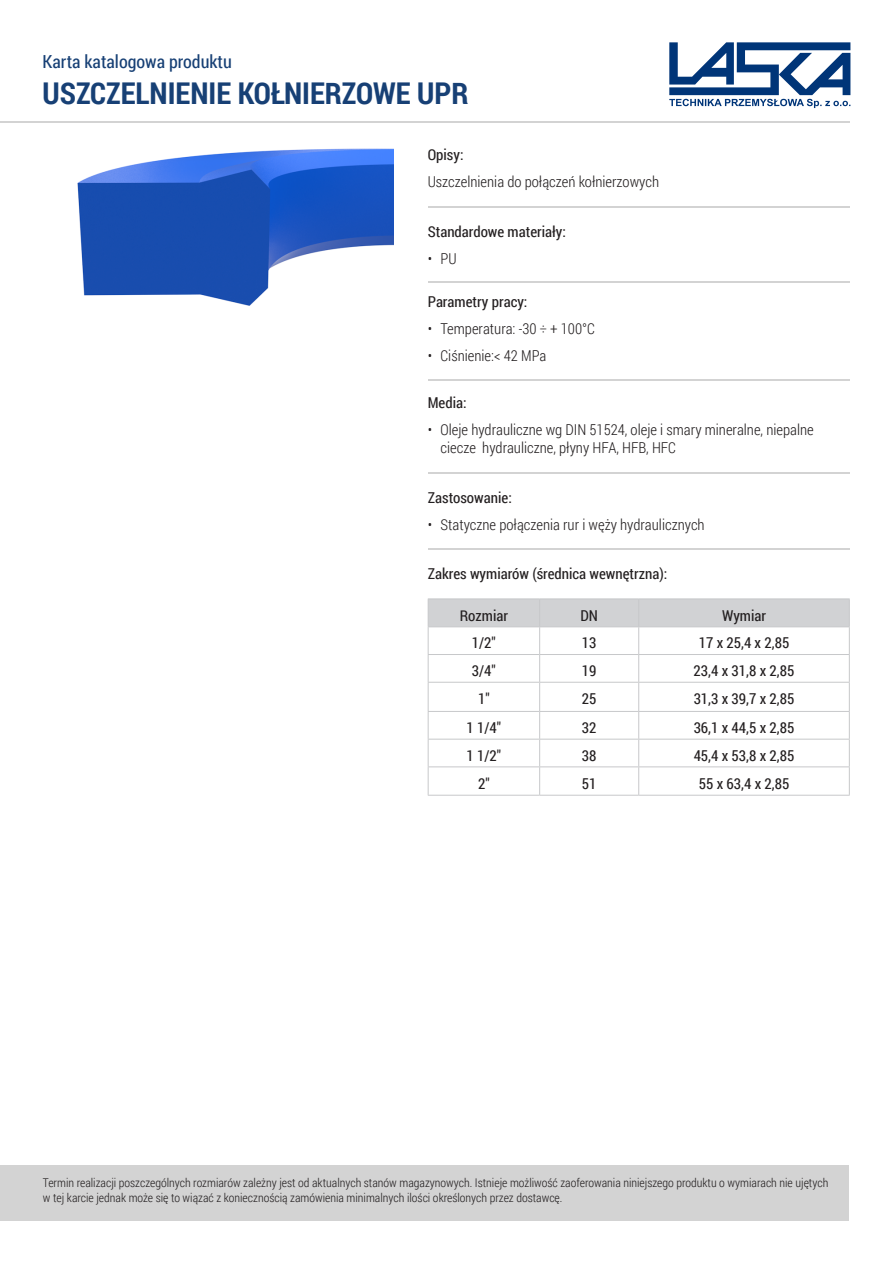
<style>
.page{position:relative;width:893px;height:1263px;background:#fff}
.page>*{position:absolute;margin:0;border:0;box-sizing:border-box;transform-origin:0 0}
.t1{font:700 30px "Roboto Condensed";color:#174075}
.t2{font:18px "Roboto Condensed";color:#174075}
.t3{font:15px "Roboto Condensed";color:#231f20}
.t4{font:300 15px/18px "Roboto Condensed";color:#231f20}
.t5{font:300 12px/15px "Roboto Condensed";color:#231f20}
</style>
<div class="page">
<div style="left:0;top:1165px;width:849px;height:56px;background:#d3d3d3"></div>
<svg style="left:669px;top:42px;width:181px;height:66px"></svg>
<img style="left:77px;top:148px;width:317px;height:158px">
<hr style="left:0;top:121px;width:850px;height:2px;background:#231f20">
<hr style="left:428px;top:281px;width:422px;height:2px;background:#231f20">
<hr style="left:428px;top:206px;width:422px;height:2px;background:#231f20">
<hr style="left:428px;top:379px;width:422px;height:1px;background:#231f20">
<hr style="left:428px;top:473px;width:422px;height:1px;background:#231f20">
<hr style="left:428px;top:548px;width:422px;height:2px;background:#231f20">
<hr style="left:428px;top:795px;width:112px;height:1px;background:#c7c8ca">
<hr style="left:540px;top:795px;width:99px;height:1px;background:#c7c8ca">
<hr style="left:639px;top:795px;width:211px;height:1px;background:#c7c8ca">
<hr style="left:428px;top:598px;width:112px;height:1px;background:#c7c8ca">
<hr style="left:540px;top:598px;width:99px;height:1px;background:#c7c8ca">
<hr style="left:639px;top:598px;width:211px;height:1px;background:#c7c8ca">
<svg style="left:428px;top:599px;width:422px;height:196px"></svg>
<hr style="left:428px;top:626px;width:112px;height:1px;background:#c7c8ca">
<hr style="left:540px;top:626px;width:99px;height:1px;background:#c7c8ca">
<hr style="left:639px;top:626px;width:211px;height:1px;background:#c7c8ca">
<h2 class="t2" style="left:43px;top:49px;width:191px">Karta katalogowa produktu</h2>
<h1 class="t1" style="left:43px;top:72px;width:427px">USZCZELNIENIE KOŁNIERZOWE UPR</h1>
<p class="t3" style="left:428px;top:144px;width:37px">Opisy:</p>
<p class="t4" style="left:428px;top:172px;width:233px">Uszczelnienia do połączeń kołnierzowych</p>
<p class="t3" style="left:428px;top:221px;width:140px">Standardowe materiały:</p>
<p class="t4" style="left:428px;top:249px;width:30px">• PU</p>
<p class="t3" style="left:428px;top:292px;width:101px">Parametry pracy:</p>
<p class="t4" style="left:428px;top:319px;width:169px">• Temperatura: -30 ÷ + 100°C</p>
<p class="t4" style="left:428px;top:346px;width:120px">• Ciśnienie:&lt; 42 MPa</p>
<p class="t3" style="left:428px;top:393px;width:40px">Media:</p>
<p class="t4" style="left:440px;top:420px;width:375px;text-indent:-13px">• Oleje hydrauliczne wg DIN 51524, oleje i smary mineralne, niepalne ciecze hydrauliczne, płyny HFA, HFB, HFC</p>
<p class="t3" style="left:428px;top:487px;width:86px">Zastosowanie:</p>
<p class="t4" style="left:428px;top:515px;width:278px">• Statyczne połączenia rur i węży hydraulicznych</p>
<p class="t3" style="left:428px;top:563px;width:241px">Zakres wymiarów (średnica wewnętrzna):</p>
<p class="t3" style="left:460px;top:605px;width:50px">Rozmiar</p>
<p class="t3" style="left:580px;top:605px;width:19px">DN</p>
<p class="t3" style="left:722px;top:605px;width:46px">Wymiar</p>
<p class="t3" style="left:472px;top:632px;width:26px">1/2"</p>
<p class="t3" style="left:582px;top:632px;width:16px">13</p>
<p class="t3" style="left:699px;top:632px;width:92px">17 x 25,4 x 2,85</p>
<p class="t3" style="left:472px;top:660px;width:26px">3/4"</p>
<p class="t3" style="left:582px;top:660px;width:16px">19</p>
<p class="t3" style="left:694px;top:660px;width:102px">23,4 x 31,8 x 2,85</p>
<p class="t3" style="left:478px;top:688px;width:13px">1"</p>
<p class="t3" style="left:582px;top:688px;width:16px">25</p>
<p class="t3" style="left:694px;top:688px;width:102px">31,3 x 39,7 x 2,85</p>
<p class="t3" style="left:467px;top:717px;width:36px">1 1/4"</p>
<p class="t3" style="left:582px;top:717px;width:16px">32</p>
<p class="t3" style="left:694px;top:717px;width:102px">36,1 x 44,5 x 2,85</p>
<p class="t3" style="left:467px;top:745px;width:36px">1 1/2"</p>
<p class="t3" style="left:582px;top:745px;width:16px">38</p>
<p class="t3" style="left:694px;top:745px;width:102px">45,4 x 53,8 x 2,85</p>
<p class="t3" style="left:478px;top:773px;width:13px">2"</p>
<p class="t3" style="left:582px;top:773px;width:16px">51</p>
<p class="t3" style="left:699px;top:773px;width:92px">55 x 63,4 x 2,85</p>
<p class="t5" style="left:43px;top:1175px;width:787px">Termin realizacji poszczególnych rozmiarów zależny jest od aktualnych stanów magazynowych. Istnieje możliwość zaoferowania niniejszego produktu o wymiarach nie ujętych w tej karcie jednak może się to wiązać z koniecznością zamówienia minimalnych ilości określonych przez dostawcę.</p>
</div>
